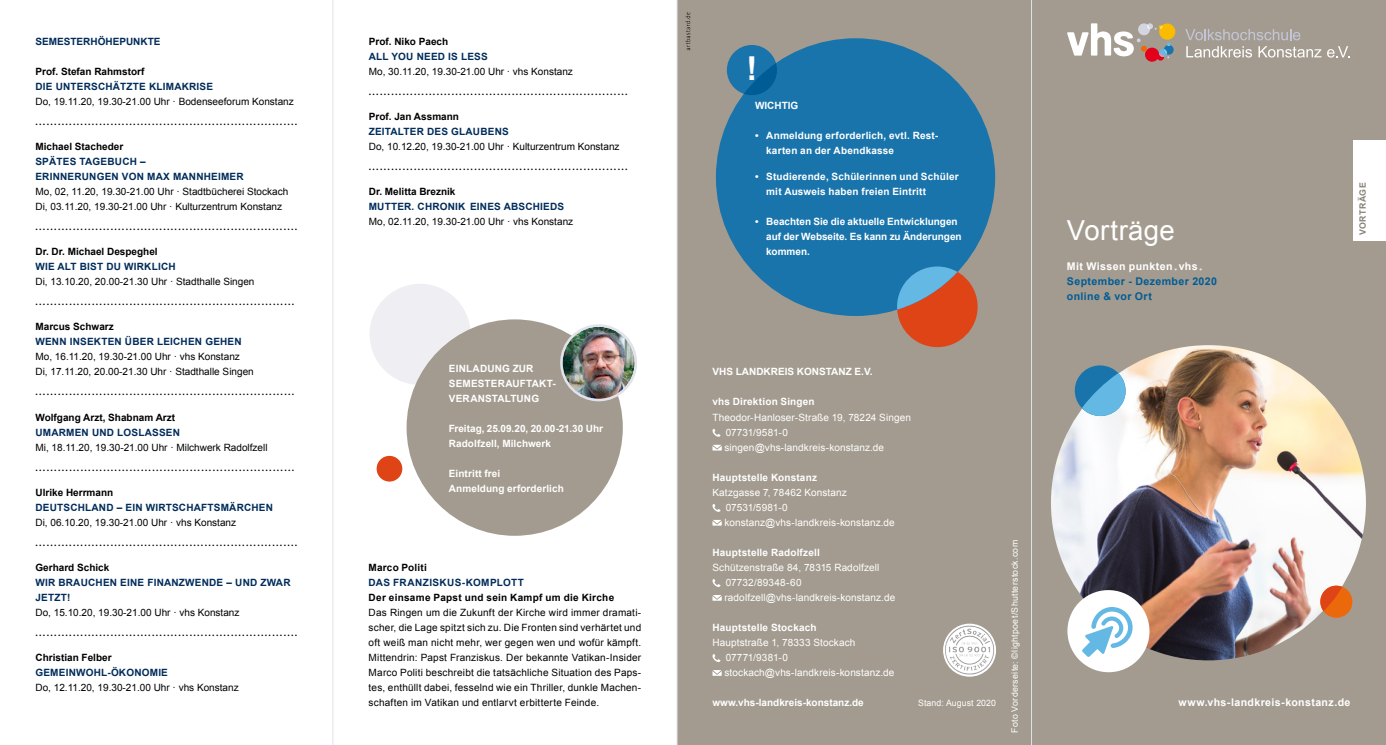
<style>
.page{position:relative;width:1386px;height:745px;background:#fff}
.page>*{position:absolute;margin:0;border:0;box-sizing:border-box;transform-origin:0 0}
.t1{font:700 32.88px "Arial";color:#fff}
.t2{font:27.5px "Arial";letter-spacing:.015em;color:#fff}
.t3{font:700 10.62px/15px "Arial";letter-spacing:.035em;color:#005c95}
.t4{font:700 10.62px "Arial";letter-spacing:.035em;color:#fff}
.t5{font:10px/15px "Arial";color:#000}
.t6{font:600 10px "Gill Sans";color:#000}
.t7{font:700 10px/15px "Arial";letter-spacing:.015em;color:#fff}
.t8{font:700 10px/15px "Arial";letter-spacing:.02em;color:#002c5b}
.t9{font:10px/15px "Arial";letter-spacing:.01em;color:#fff}
.t10{font:700 10px "Arial";color:#000}
.t11{font:700 10px/15px "Arial";letter-spacing:-.005em;color:#fff}
.t12{font:700 10px "Arial";letter-spacing:.025em;color:#000}
.t13{font:700 10px "Arial";color:#002c5b}
.t14{font:700 10px "Arial";letter-spacing:.02em;color:#000}
.t15{font:8.75px "Arial";letter-spacing:.03em;color:#fff}
.t16{font:8.75px "Arial";letter-spacing:.01em;color:#fff}
.t17{font:700 8.75px "Arial";letter-spacing:.05em;color:#898379}
.s1{color:#fff}
</style>
<div class="page">
<div style="left:369px;top:283px;width:101px;height:101px;background:#efeff3;border-radius:50%"></div>
<div style="left:677px;top:0;width:708px;height:744px;background:#a39b8f"></div>
<svg style="left:712px;top:429px;width:8px;height:7px"></svg>
<svg style="left:712px;top:444px;width:9px;height:6px"></svg>
<svg style="left:712px;top:504px;width:8px;height:7px"></svg>
<svg style="left:712px;top:520px;width:9px;height:5px"></svg>
<svg style="left:712px;top:579px;width:8px;height:7px"></svg>
<svg style="left:712px;top:595px;width:9px;height:5px"></svg>
<svg style="left:712px;top:654px;width:8px;height:7px"></svg>
<svg style="left:712px;top:670px;width:9px;height:5px"></svg>
<img style="left:1051px;top:345px;width:314px;height:315px;border-radius:157px">
<svg style="left:1318px;top:583px;width:35px;height:35px"></svg>
<svg style="left:1074px;top:365px;width:55px;height:54px"></svg>
<div style="left:1353px;top:140px;width:32px;height:100px;background:#fff"></div>
<div style="left:897px;top:266px;width:80px;height:81px;background:#df4417;border-radius:50%"></div>
<svg style="left:943px;top:623px;width:53px;height:53px;fill:#f9f9f9"></svg>
<img style="left:951px;top:625px;width:17px;height:7px">
<svg style="left:1185px;top:29px;width:115px;height:11px"></svg>
<svg style="left:1186px;top:46px;width:66px;height:12px"></svg>
<svg style="left:1258px;top:46px;width:63px;height:12px"></svg>
<svg style="left:1327px;top:46px;width:22px;height:12px"></svg>
<svg style="left:1067px;top:23px;width:108px;height:39px"></svg>
<div style="left:406px;top:319px;width:217px;height:216px;background:#a39b8f;border-radius:50%"></div>
<svg style="left:685px;top:12px;width:5px;height:38px"></svg>
<hr style="left:1031px;top:0;width:1px;height:744px;background:#e1e2eb">
<hr style="left:332px;top:0;width:1px;height:744px;background:#e1e2eb">
<hr style="left:676px;top:0;width:1px;height:744px;background:#e1e2eb">
<svg style="left:1067px;top:585px;width:86px;height:88px"></svg>
<img style="left:562px;top:326px;width:72px;height:72px;border-radius:36px">
<div style="left:560px;top:324px;width:77px;height:77px;border:2px solid #e1e2eb;border-radius:50%"></div>
<div style="left:716px;top:38px;width:279px;height:278px;background:#1974ac;border-radius:50%"></div>
<div style="left:727px;top:45px;width:50px;height:50px;background:#1974ac;border-radius:50%"></div>
<svg style="left:897px;top:266px;width:60px;height:43px"></svg>
<div style="left:376px;top:455px;width:26px;height:26px;background:#df4417;border-radius:50%"></div>
<svg style="left:744px;top:63px;width:33px;height:32px"></svg>
<p class="t13" style="left:35px;top:35px;width:127px">SEMESTERHÖHEPUNKTE</p>
<p class="t10" style="left:35px;top:65px;width:110px">Prof. Stefan Rahmstorf</p>
<p class="t8" style="left:35px;top:79px;width:179px">DIE UNTERSCHÄTZTE KLIMAKRISE</p>
<p class="t5" style="left:35px;top:94px;width:260px">Do, 19.11.20, 19.30-21.00 Uhr · Bodenseeforum Konstanz</p>
<p class="t6" style="left:35px;top:116px;width:263px">......................................................................</p>
<p class="t10" style="left:35px;top:140px;width:89px">Michael Stacheder</p>
<p class="t8" style="left:35px;top:154px;width:210px">SPÄTES TAGEBUCH –<br>ERINNERUNGEN VON MAX MANNHEIMER</p>
<p class="t5" style="left:35px;top:184px;width:254px">Mo, 02, 11.20, 19.30-21.00 Uhr · Stadtbücherei Stockach<br>Di, 03.11.20, 19.30-21.00 Uhr · Kulturzentrum Konstanz</p>
<p class="t6" style="left:35px;top:221px;width:263px">......................................................................</p>
<p class="t10" style="left:35px;top:245px;width:124px">Dr. Dr. Michael Despeghel</p>
<p class="t8" style="left:35px;top:259px;width:142px">WIE ALT BIST DU WIRKLICH</p>
<p class="t5" style="left:35px;top:274px;width:221px">Di, 13.10.20, 20.00-21.30 Uhr · Stadthalle Singen</p>
<p class="t6" style="left:35px;top:296px;width:260px">.....................................................................</p>
<p class="t10" style="left:35px;top:320px;width:80px">Marcus Schwarz</p>
<p class="t8" style="left:35px;top:334px;width:208px">WENN INSEKTEN ÜBER LEICHEN GEHEN</p>
<p class="t5" style="left:35px;top:349px;width:220px">Mo, 16.11.20, 19.30-21.00 Uhr · vhs Konstanz<br>Di, 17.11.20, 20.00-21.30 Uhr · Stadthalle Singen</p>
<p class="t6" style="left:35px;top:386px;width:260px">.....................................................................</p>
<p class="t10" style="left:35px;top:410px;width:141px">Wolfgang Arzt, Shabnam Arzt</p>
<p class="t8" style="left:35px;top:424px;width:146px">UMARMEN UND LOSLASSEN</p>
<p class="t5" style="left:35px;top:439px;width:234px">Mi, 18.11.20, 19.30-21.00 Uhr · Milchwerk Radolfzell</p>
<p class="t6" style="left:35px;top:461px;width:260px">.....................................................................</p>
<p class="t10" style="left:35px;top:485px;width:79px">Ulrike Herrmann</p>
<p class="t8" style="left:35px;top:499px;width:239px">DEUTSCHLAND – EIN WIRTSCHAFTSMÄRCHEN</p>
<p class="t5" style="left:35px;top:514px;width:202px">Di, 06.10.20, 19.30-21.00 Uhr · vhs Konstanz</p>
<p class="t6" style="left:35px;top:536px;width:263px">......................................................................</p>
<p class="t10" style="left:35px;top:560px;width:75px">Gerhard Schick</p>
<p class="t8" style="left:35px;top:574px;width:257px">WIR BRAUCHEN EINE FINANZWENDE – UND ZWAR<br>JETZT!</p>
<p class="t5" style="left:35px;top:604px;width:205px">Do, 15.10.20, 19.30-21.00 Uhr · vhs Konstanz</p>
<p class="t6" style="left:35px;top:626px;width:263px">......................................................................</p>
<p class="t10" style="left:35px;top:650px;width:78px">Christian Felber</p>
<p class="t8" style="left:35px;top:664px;width:134px">GEMEINWOHL-ÖKONOMIE</p>
<p class="t5" style="left:35px;top:679px;width:205px">Do, 12.11.20, 19.30-21.00 Uhr · vhs Konstanz</p>
<p class="t10" style="left:369px;top:35px;width:81px">Prof. Niko Paech</p>
<p class="t8" style="left:369px;top:49px;width:121px">ALL YOU NEED IS LESS</p>
<p class="t5" style="left:369px;top:64px;width:206px">Mo, 30.11.20, 19.30-21.00 Uhr · vhs Konstanz</p>
<p class="t6" style="left:369px;top:86px;width:260px">.....................................................................</p>
<p class="t10" style="left:369px;top:110px;width:92px">Prof. Jan Assmann</p>
<p class="t8" style="left:369px;top:124px;width:141px">ZEITALTER DES GLAUBENS</p>
<p class="t5" style="left:369px;top:139px;width:252px">Do, 10.12.20, 19.30-21.00 Uhr · Kulturzentrum Konstanz</p>
<p class="t6" style="left:369px;top:161px;width:260px">.....................................................................</p>
<p class="t10" style="left:369px;top:185px;width:88px">Dr. Melitta Breznik</p>
<p class="t8" style="left:369px;top:199px;width:197px">MUTTER. CHRONIK EINES ABSCHIEDS</p>
<p class="t5" style="left:369px;top:214px;width:206px">Mo, 02.11.20, 19.30-21.00 Uhr · vhs Konstanz</p>
<p class="t7" style="left:449px;top:361px;width:108px">EINLADUNG ZUR<br>SEMESTERAUFTAKT-<br>VERANSTALTUNG</p>
<p class="t7" style="left:449px;top:421px;width:156px">Freitag, 25.09.20, 20.00-21.30 Uhr<br>Radolfzell, Milchwerk</p>
<p class="t7" style="left:449px;top:466px;width:116px">Eintritt frei<br>Anmeldung erforderlich</p>
<p class="t14" style="left:369px;top:560px;width:60px">Marco Politi</p>
<p class="t8" style="left:369px;top:574px;width:157px">DAS FRANZISKUS-KOMPLOTT</p>
<p class="t12" style="left:369px;top:590px;width:247px">Der einsame Papst und sein Kampf um die Kirche</p>
<p class="t5" style="left:369px;top:604px;width:274px;text-align:justify">Das Ringen um die Zukunft der Kirche wird immer dramati&shy;scher, die Lage spitzt sich zu. Die Fronten sind verhärtet und oft weiß man nicht mehr, wer gegen wen und wofür kämpft.<br>Mittendrin: Papst Franziskus. Der bekannte Vatikan-Insider Marco Politi beschreibt die tatsächliche Situation des Paps&shy;tes, enthüllt dabei, fesselnd wie ein Thriller, dunkle Machen&shy;schaften im Vatikan und entlarvt erbitterte Feinde.</p>
<h1 class="t1" style="left:746px;top:47px;width:12px">!</h1>
<p class="t7" style="left:755px;top:99px;width:45px">WICHTIG</p>
<p class="t7" style="left:766px;top:129px;width:173px;text-indent:-11px">• Anmeldung erforderlich, evtl. Rest&shy;karten an der Abendkasse</p>
<p class="t7" style="left:766px;top:169px;width:194px;text-indent:-11px">• Studierende, Schülerinnen und Schüler mit Ausweis haben freien Eintritt</p>
<p class="t11" style="left:766px;top:214px;width:197px;text-indent:-11px">• Beachten Sie die aktuelle Entwicklungen auf der Webseite. Es kann zu Änderungen kommen.</p>
<p class="t7" style="left:712px;top:364px;width:162px">VHS LANDKREIS KONSTANZ E.V.</p>
<p class="t7" style="left:712px;top:394px;width:104px">vhs Direktion Singen</p>
<p class="t9" style="left:724px;top:409px;width:188px;text-indent:-12px">Theodor-Hanloser-Straße 19, 78224 Singen<br>07731/9581-0 singen@vhs-landkreis-konstanz.de</p>
<p class="t7" style="left:712px;top:469px;width:106px">Hauptstelle Konstanz</p>
<p class="t9" style="left:724px;top:484px;width:172px;text-indent:-12px">Katzgasse 7, 78462 Konstanz<br>07531/5981-0 konstanz@vhs-landkreis-konstanz.de</p>
<p class="t7" style="left:712px;top:544px;width:109px">Hauptstelle Radolfzell</p>
<p class="t9" style="left:724px;top:559px;width:172px;text-indent:-12px">Schützenstraße 84, 78315 Radolfzell<br>07732/89348-60 radolfzell@vhs-landkreis-konstanz.de</p>
<p class="t7" style="left:712px;top:619px;width:106px">Hauptstelle Stockach</p>
<p class="t9" style="left:724px;top:634px;width:171px;text-indent:-12px">Hauptstraße 1, 78333 Stockach<br>07771/9381-0 stockach@vhs-landkreis-konstanz.de</p>
<p class="t7" style="left:712px;top:694px;width:153px">www.vhs-landkreis-konstanz.de</p>
<p class="t16" style="left:918px;top:696px;width:79px">Stand: August 2020</p>
<p class="t15" style="left:1009px;top:732px;width:194px;rotate:-90deg">Foto Vorderseite: ©lightpoet/Shutterstock.com</p>
<h2 class="t2" style="left:1067px;top:212px;width:109px">Vorträge</h2>
<p class="t3" style="left:1067px;top:259px;width:152px"><span class="s1">Mit Wissen punkten</span> <sub>•</sub> <span class="s1">vhs</span> <sub>•<br></sub>September - Dezember 2020 online &amp; vor Ort</p>
<p class="t17" style="left:1357px;top:235px;width:54px;rotate:-90deg">VORTRÄGE</p>
<p class="t4" style="left:1178px;top:694px;width:174px">www.vhs-landkreis-konstanz.de</p>
</div>
